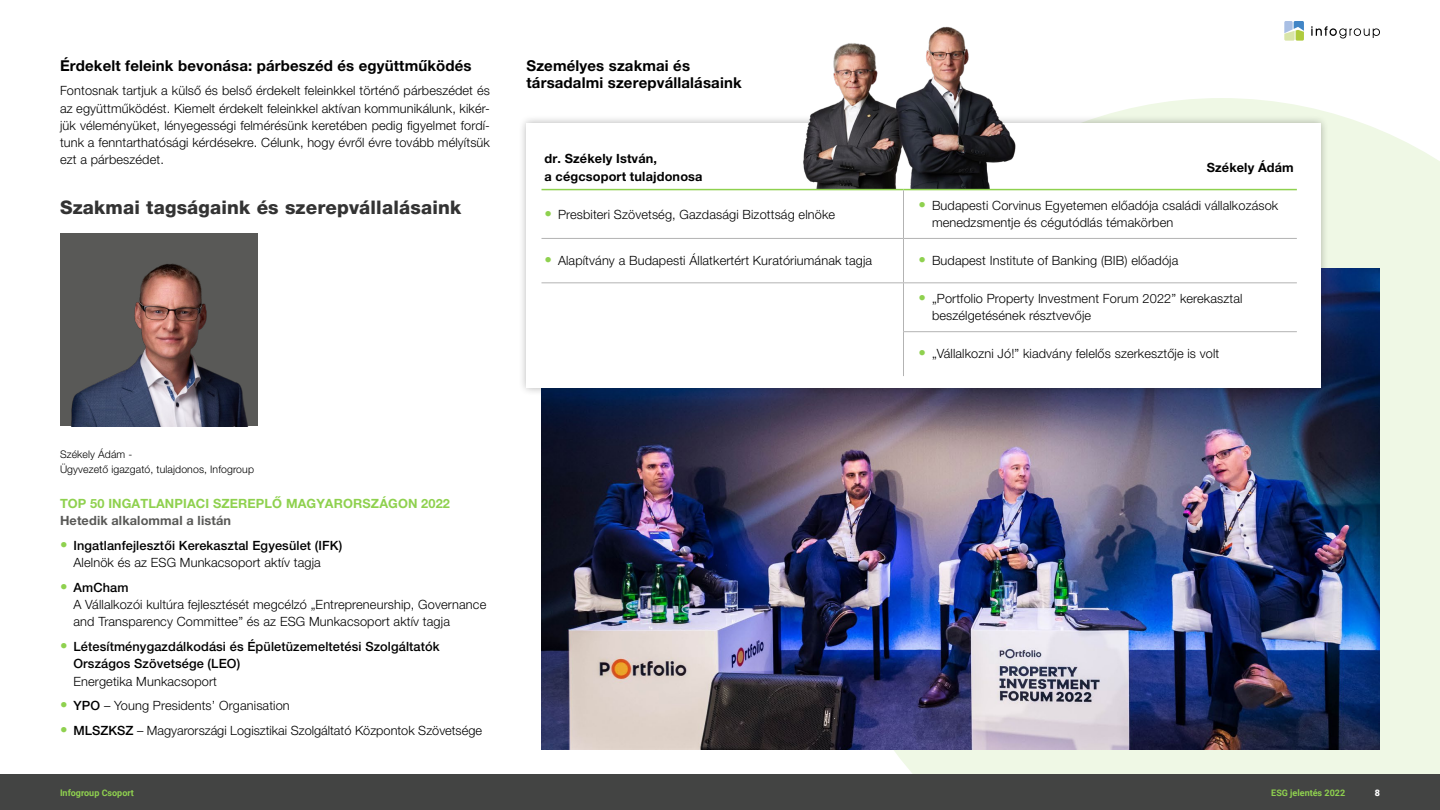
<style>
.page{position:relative;width:1440px;height:810px;background:#fff}
.page>*{position:absolute;margin:0;border:0;box-sizing:border-box;transform-origin:0 0}
.t1{font:800 18.75px "Helvetica Neue LT Pro";letter-spacing:.01em;color:#333}
.t2{font:700 15px/17.2px "Helvetica Neue LT Pro";letter-spacing:.01em;color:#000}
.t3{font:300 12.75px/17.2px "Helvetica Neue LT Pro";letter-spacing:.01em;color:#000}
.t4{font:500 12.75px/17.2px "Helvetica Neue LT Pro";letter-spacing:.01em;color:#000}
.t5{font:700 12.75px/17.2px "Helvetica Neue LT Pro";letter-spacing:.01em;color:#000}
.t6{font:700 12.75px "Helvetica Neue LT Pro";letter-spacing:.01em;color:#8fd14f}
.t7{font:700 12.75px "Helvetica Neue LT Pro";letter-spacing:.01em;color:#595957}
.t8{font:300 10.5px/15px "Helvetica Neue LT Pro";letter-spacing:.01em;color:#000}
.t9{font:700 9px "Roboto";color:#8fd14f}
.t10{font:900 9px "Roboto";color:#fff}
.s1{font-weight:700;font-size:15px;color:#8fd14f}
.s2{font-weight:300}
.s3{font-weight:500}
</style>
<div class="page">
<svg style="left:813px;top:98px;width:627px;height:677px;background:#eff7e6"></svg>
<img style="left:542px;top:268px;width:838px;height:482px">
<div style="left:518px;top:115px;width:811px;height:282px;background:#000;opacity:.3"></div>
<div style="left:526px;top:123px;width:795px;height:265px;background:#fff"></div>
<div style="left:60px;top:233px;width:198px;height:193px;background:#595957"></div>
<img style="left:71px;top:263px;width:177px;height:163px">
<img style="left:788px;top:26px;width:233px;height:163px">
<hr style="left:542px;top:238px;width:362px;height:1px;background:#b3b3b3">
<hr style="left:903px;top:238px;width:394px;height:1px;background:#b3b3b3">
<hr style="left:542px;top:282px;width:362px;height:1px;background:#b3b3b3">
<hr style="left:903px;top:282px;width:394px;height:1px;background:#b3b3b3">
<hr style="left:903px;top:331px;width:394px;height:1px;background:#b3b3b3">
<hr style="left:542px;top:189px;width:362px;height:1px;background:#8fd14f">
<hr style="left:903px;top:189px;width:394px;height:1px;background:#8fd14f">
<hr style="left:903px;top:190px;width:1px;height:48px;background:#b3b3b3">
<hr style="left:903px;top:239px;width:1px;height:43px;background:#b3b3b3">
<hr style="left:903px;top:283px;width:1px;height:48px;background:#b3b3b3">
<hr style="left:903px;top:332px;width:1px;height:44px;background:#b3b3b3">
<div style="left:0;top:775px;width:1440px;height:35px;background:#434443"></div>
<svg style="left:1311px;top:26px;width:69px;height:12px"></svg>
<svg style="left:1284px;top:21px;width:20px;height:20px"></svg>
<p class="t2" style="left:60px;top:56px;width:413px">Érdekelt feleink bevonása: párbeszéd és együttműködés</p>
<p class="t3" style="left:60px;top:82px;width:432px;text-align:justify">Fontosnak tartjuk a külső és belső érdekelt feleinkkel történő párbeszédet és az együttműködést. Kiemelt érdekelt feleinkkel aktívan kommunikálunk, kikér&shy;jük véleményüket, lényegességi felmérésünk keretében pedig figyelmet fordí&shy;tunk a fenntarthatósági kérdésekre. Célunk, hogy évről évre tovább mélyítsük ezt a párbeszédet.</p>
<h1 class="t1" style="left:60px;top:196px;width:403px">Szakmai tagságaink és szerepvállalásaink</h1>
<p class="t8" style="left:60px;top:447px;width:196px">Székely Ádám -<br>Ügyvezető igazgató, tulajdonos, Infogroup</p>
<p class="t6" style="left:60px;top:495px;width:392px">TOP 50 INGATLANPIACI SZEREPLŐ MAGYARORSZÁGON 2022</p>
<p class="t7" style="left:60px;top:513px;width:173px">Hetedik alkalommal a listán</p>
<p class="t4" style="left:74px;top:537px;width:270px;text-indent:-14px"><span class="s1">•</span> Ingatlanfejlesztői Kerekasztal Egyesület (IFK)<br><span class="s2">Alelnök és az ESG Munkacsoport aktív tagja</span></p>
<p class="t3" style="left:74px;top:578px;width:414px;text-indent:-14px"><span class="s1">•</span> <span class="s3">AmCham<br></span>A Vállalkozói kultúra fejlesztését megcélzó „Entrepreneurship, Governance and Transparency Committee” és az ESG Munkacsoport aktív tagja</p>
<p class="t4" style="left:74px;top:638px;width:368px;text-indent:-14px"><span class="s1">•</span> Létesítménygazdálkodási és Épületüzemeltetési Szolgáltatók<br>Országos Szövetsége (LEO)</p>
<p class="t3" style="left:74px;top:672px;width:145px">Energetika Munkacsoport</p>
<p class="t3" style="left:60px;top:697px;width:231px"><span class="s1">•</span> <span class="s3">YPO</span> – Young Presidents’ Organisation</p>
<p class="t3" style="left:60px;top:722px;width:424px"><span class="s1">•</span> <span class="s3">MLSZKSZ</span> – Magyarországi Logisztikai Szolgáltató Központok Szövetsége</p>
<p class="t2" style="left:526px;top:56px;width:217px">Személyes szakmai és társadalmi szerepvállalásaink</p>
<p class="t5" style="left:544px;top:150px;width:160px">dr. Székely István,<br>a cégcsoport tulajdonosa</p>
<p class="t5" style="left:1207px;top:158px;width:89px">Székely Ádám</p>
<p class="t3" style="left:544px;top:205px;width:292px"><span class="s1">•</span> Presbiteri Szövetség, Gazdasági Bizottság elnöke</p>
<p class="t3" style="left:932px;top:197px;width:348px;text-indent:-14px"><span class="s1">•</span> Budapesti Corvinus Egyetemen előadója családi vállalkozások menedzsmentje és cégutódlás témakörben</p>
<p class="t3" style="left:544px;top:252px;width:329px"><span class="s1">•</span> Alapítvány a Budapesti Állatkertért Kuratóriumának tagja</p>
<p class="t3" style="left:918px;top:252px;width:261px"><span class="s1">•</span> Budapest Institute of Banking (BIB) előadója</p>
<p class="t3" style="left:932px;top:290px;width:312px;text-indent:-14px"><span class="s1">•</span> „Portfolio Property Investment Forum 2022” kerekasztal beszélgetésének résztvevője</p>
<p class="t3" style="left:918px;top:345px;width:302px"><span class="s1">•</span> „Vállalkozni Jó!” kiadvány felelős szerkesztője is volt</p>
<p class="t9" style="left:60px;top:786px;width:75px">Infogroup Csoport</p>
<p class="t9" style="left:1271px;top:786px;width:75px">ESG jelentés 2022</p>
<p class="t10" style="left:1375px;top:786px;width:7px">8</p>
</div>
